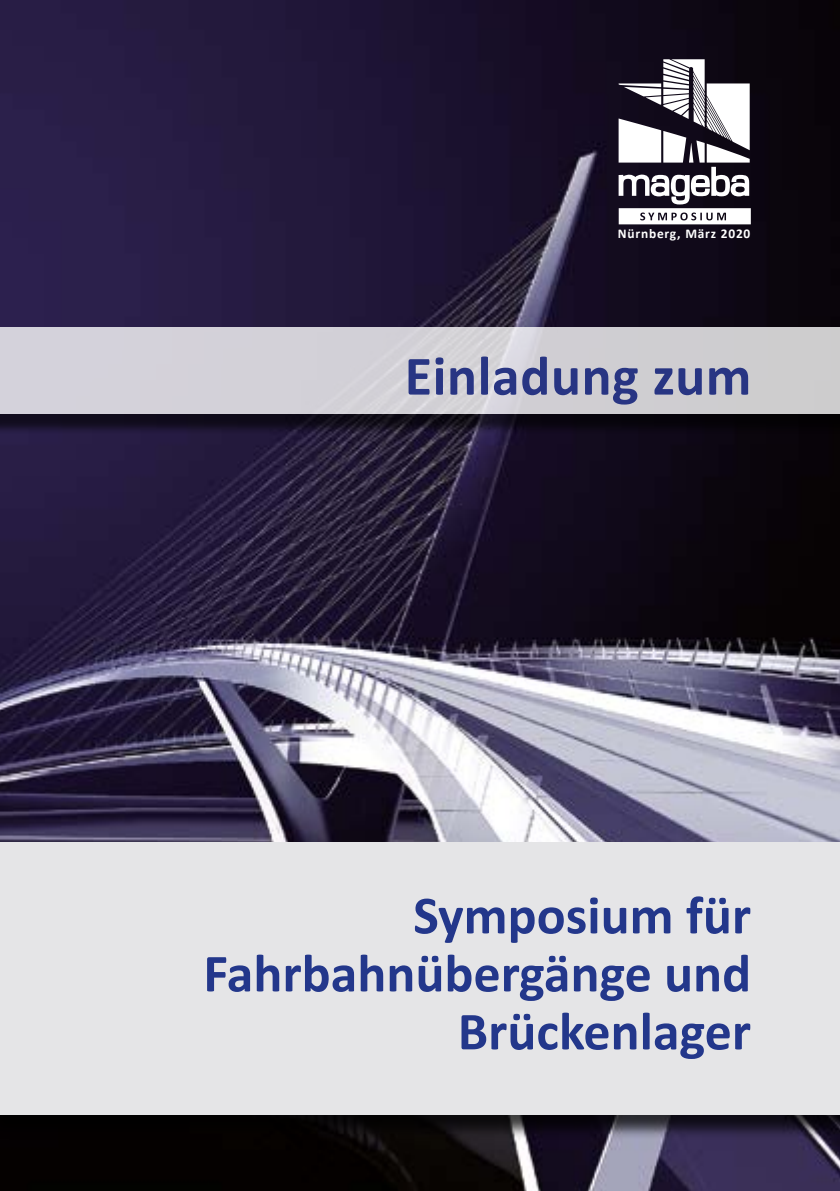
<style>
.page{position:relative;width:840px;height:1191px;background:#fff}
.page>*{position:absolute;margin:0;border:0;box-sizing:border-box;transform-origin:0 0}
.t1{font:700 56px "Calibri";letter-spacing:.01em;color:#283583}
.t2{font:700 54px/58px "Calibri";color:#23378b;text-align:right}
.t3{font:700 13.4px "Calibri";letter-spacing:.06em;color:#fff}
</style>
<div class="page">
<img style="left:0;top:0;width:839px;height:1191px">
<svg style="left:618px;top:59px;width:132px;height:165px"></svg>
<div style="left:0;top:334px;width:839px;height:100px;background:#000;opacity:.75"></div>
<div style="left:0;top:327px;width:839px;height:87px;background:#d2d1d7"></div>
<div style="left:0;top:845px;width:839px;height:294px;background:#000;opacity:.75"></div>
<div style="left:0;top:842px;width:839px;height:272px;background:#e5e5e7"></div>
<p class="t3" style="left:617px;top:224px;width:134px">Nürnberg, März 2020</p>
<p class="t1" style="left:404px;top:336px;width:348px">Einladung zum</p>
<p class="t2" style="left:203px;top:885px;width:549px">Symposium für<br>Fahrbahnübergänge und<br>Brückenlager</p>
</div>
